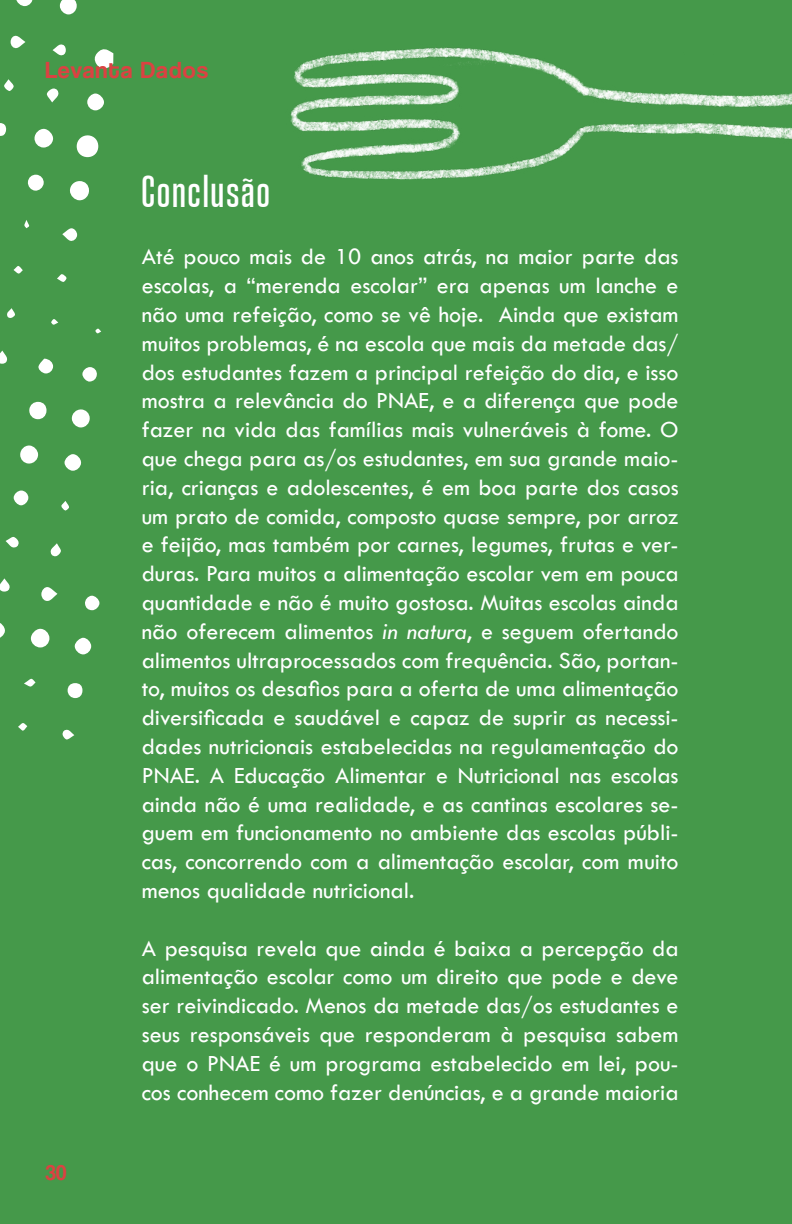
<style>
.page{position:relative;width:792px;height:1224px;background:#45994a}
.page>*{position:absolute;margin:0;border:0;box-sizing:border-box;transform-origin:0 0}
.t1{font:48px "Coolvetica Compressed Rg";letter-spacing:.05em;color:#fff}
.t2{font:24px/28.8px "Tw Cen";color:#fff;text-align:justify}
.t3{font:24px "Coolvetica Rg";letter-spacing:.05em;color:#db4242}
.t4{font:22px "Coolvetica Rg";color:#db4242}
.s1{font-style:italic}
</style>
<div class="page">
<img style="left:290px;top:47px;width:502px;height:132px">
<svg style="left:94px;top:49px;width:19px;height:20px"></svg>
<div style="left:76px;top:135px;width:22px;height:22px;background:#fff;border-radius:50%"></div>
<div style="left:70px;top:181px;width:19px;height:19px;background:#fff;border-radius:50%"></div>
<div style="left:31px;top:629px;width:19px;height:19px;background:#fff;border-radius:50%"></div>
<div style="left:34px;top:129px;width:19px;height:19px;background:#fff;border-radius:50%"></div>
<div style="left:20px;top:445px;width:18px;height:19px;background:#fff;border-radius:50%"></div>
<div style="left:72px;top:409px;width:18px;height:19px;background:#fff;border-radius:50%"></div>
<div style="left:29px;top:402px;width:18px;height:17px;background:#fff;border-radius:50%"></div>
<svg style="left:0;top:623px;width:5px;height:15px"></svg>
<div style="left:87px;top:94px;width:17px;height:16px;background:#fff;border-radius:50%"></div>
<svg style="left:60px;top:0;width:17px;height:15px"></svg>
<svg style="left:16px;top:0;width:17px;height:7px"></svg>
<div style="left:74px;top:638px;width:17px;height:17px;background:#fff;border-radius:50%"></div>
<div style="left:65px;top:454px;width:16px;height:17px;background:#fff;border-radius:50%"></div>
<div style="left:28px;top:174px;width:16px;height:17px;background:#fff;border-radius:50%"></div>
<div style="left:68px;top:683px;width:15px;height:15px;background:#fff;border-radius:50%"></div>
<div style="left:14px;top:491px;width:15px;height:14px;background:#fff;border-radius:50%"></div>
<svg style="left:38px;top:359px;width:15px;height:15px"></svg>
<svg style="left:41px;top:587px;width:16px;height:14px"></svg>
<div style="left:82px;top:367px;width:15px;height:15px;background:#fff;border-radius:50%"></div>
<div style="left:85px;top:595px;width:15px;height:15px;background:#fff;border-radius:50%"></div>
<svg style="left:0;top:123px;width:6px;height:13px"></svg>
<svg style="left:62px;top:228px;width:15px;height:13px"></svg>
<svg style="left:11px;top:35px;width:14px;height:14px"></svg>
<svg style="left:47px;top:88px;width:12px;height:14px"></svg>
<svg style="left:50px;top:543px;width:11px;height:14px"></svg>
<svg style="left:53px;top:44px;width:13px;height:12px"></svg>
<svg style="left:6px;top:537px;width:13px;height:11px"></svg>
<svg style="left:0;top:578px;width:10px;height:14px"></svg>
<svg style="left:0;top:351px;width:7px;height:13px"></svg>
<svg style="left:4px;top:79px;width:10px;height:12px"></svg>
<svg style="left:62px;top:729px;width:12px;height:11px"></svg>
<svg style="left:57px;top:274px;width:10px;height:8px"></svg>
<svg style="left:61px;top:501px;width:8px;height:10px"></svg>
<svg style="left:7px;top:308px;width:8px;height:10px"></svg>
<svg style="left:14px;top:266px;width:9px;height:8px"></svg>
<svg style="left:18px;top:723px;width:9px;height:8px"></svg>
<svg style="left:24px;top:679px;width:12px;height:8px"></svg>
<svg style="left:51px;top:319px;width:7px;height:6px"></svg>
<svg style="left:24px;top:220px;width:5px;height:8px"></svg>
<svg style="left:95px;top:329px;width:6px;height:5px"></svg>
<p class="t3" style="left:45px;top:56px;width:164px">Levanta Dados</p>
<h1 class="t1" style="left:142px;top:164px;width:129px">Conclusão</h1>
<p class="t4" style="left:45px;top:1160px;width:23px">30</p>
<p class="t2" style="left:142px;top:242px;width:538px">Até pouco mais de 10 anos atrás, na maior parte das escolas, a “merenda escolar” era apenas um lanche e não uma refeição, como se vê hoje. Ainda que existam muitos problemas, é na escola que mais da metade das/ dos estudantes fazem a principal refeição do dia, e isso mostra a relevância do PNAE, e a diferença que pode fazer na vida das famílias mais vulneráveis à fome. O que chega para as/os estudantes, em sua grande maio&shy;ria, crianças e adolescentes, é em boa parte dos casos um prato de comida, composto quase sempre, por arroz e feijão, mas também por carnes, legumes, frutas e ver&shy;duras. Para muitos a alimentação escolar vem em pouca quantidade e não é muito gostosa. Muitas escolas ainda não oferecem alimentos <span class="s1">in natura</span>, e seguem ofertando alimentos ultraprocessados com frequência. São, portan&shy;to, muitos os desafios para a oferta de uma alimentação diversificada e saudável e capaz de suprir as necessi&shy;dades nutricionais estabelecidas na regulamentação do PNAE. A Educação Alimentar e Nutricional nas escolas ainda não é uma realidade, e as cantinas escolares se&shy;guem em funcionamento no ambiente das escolas públi&shy;cas, concorrendo com a alimentação escolar, com muito menos qualidade nutricional.</p>
<p class="t2" style="left:142px;top:934px;width:538px">A pesquisa revela que ainda é baixa a percepção da alimentação escolar como um direito que pode e deve ser reivindicado. Menos da metade das/os estudantes e seus responsáveis que responderam à pesquisa sabem que o PNAE é um programa estabelecido em lei, pou&shy;cos conhecem como fazer denúncias, e a grande maioria</p>
</div>
